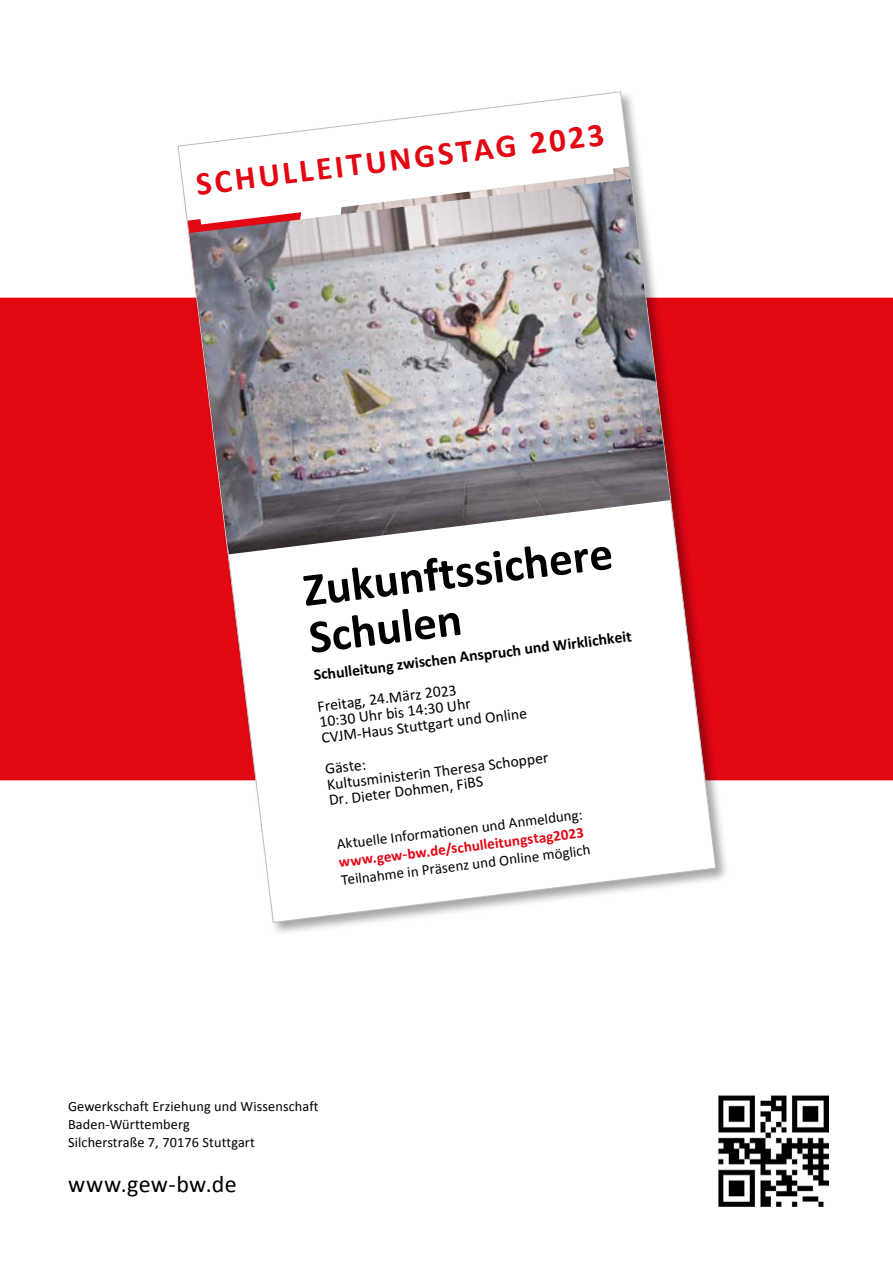
<style>
.page{position:relative;width:893px;height:1263px;background:#fff}
.page>*{position:absolute;margin:0;border:0;box-sizing:border-box;transform-origin:0 0}
.t1{font:700 47.25px/47.2px "Calibri";color:#000}
.t2{font:700 33px "Calibri";color:#e30613}
.t3{font:24px "Calibri";letter-spacing:.01em;color:#000}
.t4{font:700 22.5px "Calibri";color:#e30a13}
.t5{font:15.75px/15.8px "Calibri";color:#000}
.t6{font:700 15.75px "Calibri";color:#000}
.t7{font:15px "Calibri";color:#000}
.t8{font:700 15px "Calibri";color:#e30613}
.t9{font:14.25px/18px "Calibri";letter-spacing:.01em;color:#000}
.s1{font-style:italic}
</style>
<div class="page">
<div style="left:0;top:298px;width:893px;height:482px;background:#e30613"></div>
<img style="left:719px;top:1096px;width:110px;height:110px">
<div style="left:176px;top:90px;width:554px;height:846px;background:#000;opacity:.35"></div>
<svg style="left:177px;top:91px;width:540px;height:832px"></svg>
<svg style="left:194px;top:120px;width:420px;height:59px"></svg>
<img style="left:189px;top:179px;width:481px;height:375px">
<svg style="left:333px;top:769px;width:355px;height:117px"></svg>
<h2 class="t2" style="left:194px;top:163px;width:413px;rotate:-7deg">SCHULLEITUNGSTAG 2023</h2>
<h3 class="t4" style="left:343px;top:162px;width:244px;rotate:-7deg">SCHULLEITUNGSTAG 2023</h3>
<h1 class="t1" style="left:301px;top:571px;width:313px;rotate:-7deg">Zukunftssichere<br>Schulen</h1>
<p class="t6" style="left:312px;top:665px;width:322px;rotate:-7deg">Schulleitung zwischen Anspruch und Wirklichkeit</p>
<p class="t5" style="left:317px;top:700px;width:208px;rotate:-7deg">Freitag, 24.März 2023<br>10:30 Uhr bis 14:30 Uhr<br>CVJM-Haus Stuttgart <span class="s1">und Online</span></p>
<p class="t5" style="left:324px;top:762px;width:224px;rotate:-7deg">Gäste:<br>Kultusministerin Theresa Schopper<br>Dr. Dieter Dohmen, FiBS</p>
<p class="t7" style="left:336px;top:835px;width:249px;rotate:-7deg">Aktuelle Informationen und Anmeldung:</p>
<p class="t8" style="left:338px;top:853px;width:248px;rotate:-7deg">www.gew-bw.de/schulleitungstag2023</p>
<p class="t7" style="left:340px;top:871px;width:253px;rotate:-7deg">Teilnahme in Präsenz und Online möglich</p>
<p class="t9" style="left:68px;top:1097px;width:252px">Gewerkschaft Erziehung und Wissenschaft<br>Baden-Württemberg<br>Silcherstraße 7, 70176 Stuttgart</p>
<h3 class="t3" style="left:68px;top:1169px;width:170px">www.gew-bw.de</h3>
</div>
